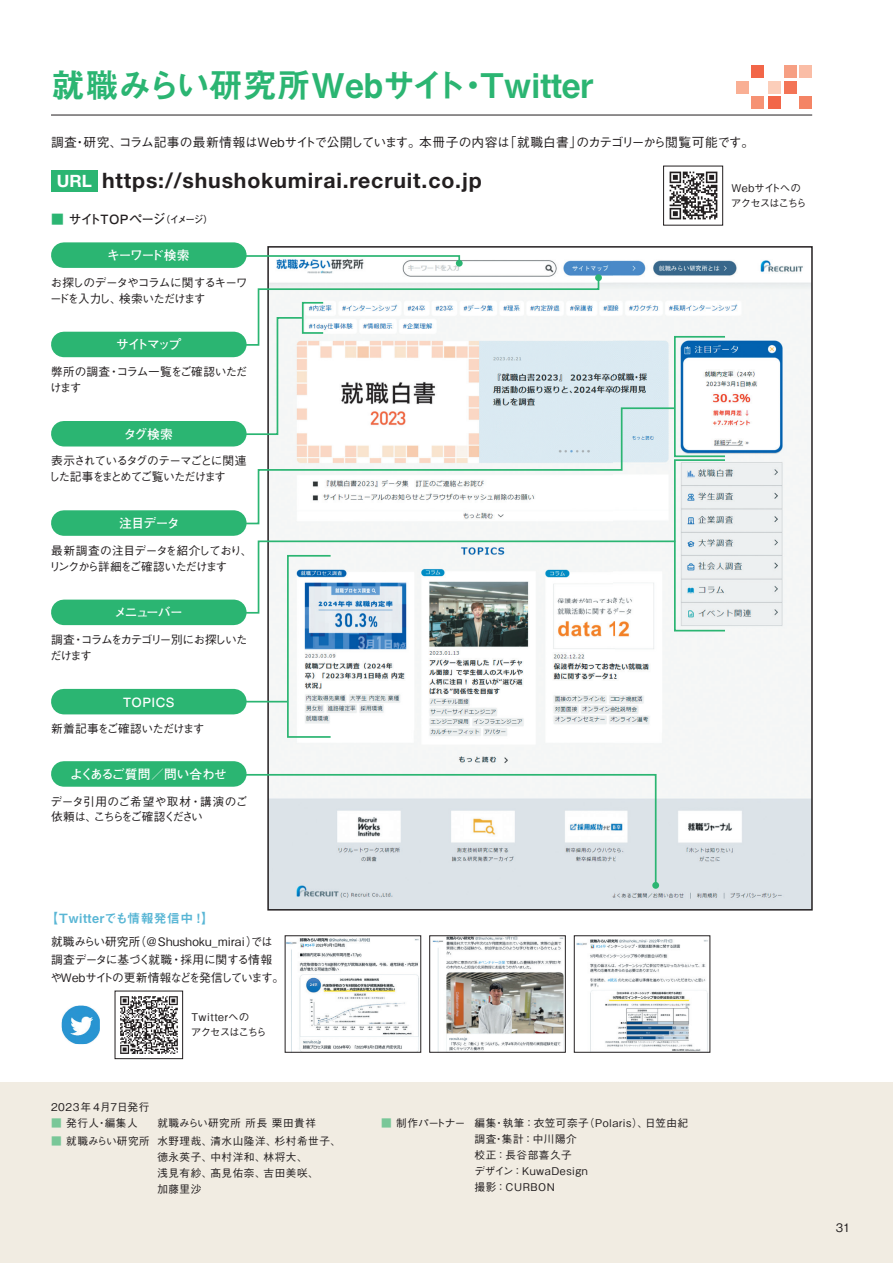
<style>
.page{position:relative;width:893px;height:1263px;background:#fff}
.page>*{position:absolute;margin:0;border:0;box-sizing:border-box;transform-origin:0 0}
.t1{font:34.05px "Midashi Go Pro MB31";color:#2bb572}
.t2{font:700 21.3px "Helvetica Neue";letter-spacing:.04em;color:#231f20}
.t3{font:700 16.95px "Helvetica Neue";color:#fff}
.t4{font:500 12.75px "Gothic BBB Pro";letter-spacing:-.02em;color:#231f20}
.t5{font:700 12.75px "Futo Go B101 Pro";letter-spacing:-.065em;color:#fff}
.t6{font:12.75px "Midashi Go Pro MB31";letter-spacing:.04em;color:#59b6d5}
.t7{font:700 12.75px "Futo Go B101 Pro";letter-spacing:-.045em;color:#231f20}
.t8{font:700 12.75px "Futo Go B101 Pro";letter-spacing:-.03em;color:#fff}
.t9{font:700 12.75px "Futo Go B101 Pro";letter-spacing:-.1em;color:#fff}
.t10{font:500 11.7px/15.9px "Gothic BBB Pro";letter-spacing:-.075em;color:#231f20}
.t11{font:500 11.7px/18px "Gothic BBB Pro";letter-spacing:-.015em;color:#231f20}
.t12{font:500 11.7px/15.9px "Gothic BBB Pro";letter-spacing:-.11em;color:#231f20}
.t13{font:500 11.7px/15.9px "Gothic BBB Pro";letter-spacing:-.035em;color:#231f20}
.t14{font:500 11.7px/15.9px "Gothic BBB Pro";letter-spacing:-.135em;color:#231f20}
.t15{font:500 11.7px/15.9px "Gothic BBB Pro";letter-spacing:-.04em;color:#231f20}
.t16{font:500 10.65px/15.9px "Gothic BBB Pro";letter-spacing:.05em;color:#231f20}
.t17{font:500 10.65px/14.9px "Gothic BBB Pro";letter-spacing:-.005em;color:#231f20}
.t18{font:500 10.65px/14.9px "Gothic BBB Pro";letter-spacing:-.09em;color:#231f20}
.s1{color:#2bb572}
.s2{font-size:9.6px}
.s3{color:#79c798}
</style>
<div class="page">
<div style="left:0;top:1082px;width:893px;height:181px;background:#f1ece2"></div>
<div style="left:751px;top:65px;width:13px;height:13px;background:#f26648"></div>
<div style="left:736px;top:81px;width:12px;height:12px;background:#f9af94"></div>
<div style="left:768px;top:81px;width:12px;height:12px;background:#fcceba"></div>
<div style="left:768px;top:97px;width:12px;height:12px;background:#f26648"></div>
<div style="left:799px;top:97px;width:13px;height:12px;background:#f48465"></div>
<div style="left:784px;top:81px;width:12px;height:12px;background:#f37456"></div>
<div style="left:751px;top:97px;width:13px;height:12px;background:#f69274"></div>
<div style="left:784px;top:65px;width:12px;height:13px;background:#f69f83"></div>
<div style="left:799px;top:65px;width:13px;height:13px;background:#fabda6"></div>
<hr style="left:51px;top:115px;width:761px;height:1px;background:#231f20">
<img style="left:287px;top:938px;width:132px;height:112px">
<div style="left:285px;top:935px;width:136px;height:117px;border:1px solid #231f20"></div>
<img style="left:432px;top:937px;width:132px;height:113px">
<div style="left:429px;top:935px;width:137px;height:117px;border:1px solid #231f20"></div>
<img style="left:576px;top:939px;width:132px;height:111px">
<div style="left:574px;top:935px;width:136px;height:117px;border:1px solid #231f20"></div>
<img style="left:270px;top:260px;width:540px;height:647px">
<div style="left:64px;top:242px;width:170px;height:26px;background:#2bb572"></div>
<div style="left:64px;top:332px;width:170px;height:25px;background:#2bb572"></div>
<div style="left:64px;top:421px;width:170px;height:25px;background:#2bb572"></div>
<div style="left:64px;top:600px;width:170px;height:25px;background:#2bb572"></div>
<div style="left:64px;top:510px;width:170px;height:26px;background:#2bb572"></div>
<div style="left:64px;top:689px;width:170px;height:25px;background:#2bb572"></div>
<div style="left:64px;top:761px;width:170px;height:26px;background:#2bb572"></div>
<div style="left:51px;top:170px;width:47px;height:21px;background:#2bb572"></div>
<img style="left:669px;top:171px;width:49px;height:49px">
<div style="left:663px;top:166px;width:60px;height:59px;border:1px solid #231f20"></div>
<img style="left:120px;top:996px;width:58px;height:58px">
<div style="left:115px;top:991px;width:68px;height:68px;border:1px solid #231f20"></div>
<img style="left:62px;top:1007px;width:10px;height:29px">
<svg style="left:236px;top:254px;width:225px;height:11px"></svg>
<div style="left:456px;top:260px;width:7px;height:7px;background:#2bb572;border-radius:50%"></div>
<div style="left:595px;top:274px;width:7px;height:7px;background:#2bb572;border-radius:50%"></div>
<div style="left:674px;top:459px;width:52px;height:172px;border:2px solid #2bb572"></div>
<div style="left:674px;top:336px;width:52px;height:121px;border:2px solid #2bb572"></div>
<div style="left:287px;top:555px;width:44px;height:183px;border:2px solid #2bb572"></div>
<svg style="left:230px;top:540px;width:447px;height:74px"></svg>
<svg style="left:230px;top:406px;width:446px;height:119px"></svg>
<svg style="left:242px;top:773px;width:415px;height:114px"></svg>
<div style="left:652px;top:882px;width:7px;height:7px;background:#2bb572;border-radius:50%"></div>
<hr style="left:240px;top:701px;width:47px;height:1px;background:#2bb572">
<svg style="left:232px;top:276px;width:368px;height:160px"></svg>
<h1 class="t1" style="left:51px;top:58px;width:544px">就職みらい研究所Webサイト・Twitter</h1>
<p class="t4" style="left:51px;top:132px;width:705px">調査・研究、コラム記事の最新情報はWebサイトで公開しています。本冊子の内容は「就職白書」のカテゴリーから閲覧可能です。</p>
<h2 class="t2" style="left:102px;top:168px;width:381px">https://shushokumirai.recruit.co.jp</h2>
<p class="t7" style="left:51px;top:209px;width:164px"><span class="s1">■</span> サイトTOPページ<span class="s2">（イメージ）</span></p>
<h3 class="t3" style="left:57px;top:170px;width:36px">URL</h3>
<p class="t18" style="left:731px;top:179px;width:77px">Webサイトへのアクセスはこちら</p>
<p class="t9" style="left:107px;top:245px;width:84px">キーワード検索</p>
<p class="t10" style="left:50px;top:273px;width:199px">お探しのデータやコラムに関するキーワードを入力し、検索いただけます</p>
<p class="t5" style="left:116px;top:334px;width:67px">サイトマップ</p>
<p class="t15" style="left:50px;top:362px;width:199px">弊所の調査・コラム一覧をご確認いただけます</p>
<p class="t5" style="left:124px;top:424px;width:51px">タグ検索</p>
<p class="t12" style="left:49px;top:451px;width:200px">表示されているタグのテーマごとに関連した記事をまとめてご覧いただけます</p>
<p class="t5" style="left:119px;top:513px;width:62px">注目データ</p>
<p class="t10" style="left:49px;top:541px;width:205px">最新調査の注目データを紹介しており、リンクから詳細をご確認いただけます</p>
<p class="t5" style="left:115px;top:602px;width:70px">メニューバー</p>
<p class="t14" style="left:50px;top:630px;width:199px">調査・コラムをカテゴリー別にお探しいただけます</p>
<p class="t5" style="left:123px;top:691px;width:53px">TOPICS</p>
<p class="t10" style="left:51px;top:719px;width:155px">新着記事をご確認いただけます</p>
<p class="t8" style="left:70px;top:764px;width:158px">よくあるご質問／問い合わせ</p>
<p class="t13" style="left:50px;top:792px;width:198px">データ引用のご希望や取材・講演のご依頼は、こちらをご確認ください</p>
<p class="t6" style="left:46px;top:908px;width:170px">【Twitterでも情報発信中！】</p>
<p class="t11" style="left:50px;top:931px;width:235px">就職みらい研究所（＠Shushoku_mirai）では調査データに基づく就職・採用に関する情報やWebサイトの更新情報などを発信しています。</p>
<p class="t17" style="left:191px;top:1009px;width:77px">Twitterへの<br>アクセスはこちら</p>
<p class="t16" style="left:51px;top:1097px;width:100px">2023年 4月7日発行</p>
<p class="t16" style="left:51px;top:1113px;width:88px"><span class="s3">■</span> 発行人・編集人</p>
<p class="t16" style="left:157px;top:1113px;width:160px">就職みらい研究所 所長 栗田貴祥</p>
<p class="t16" style="left:157px;top:1131px;width:185px;text-indent:-106px"><span class="s3">■</span> 就職みらい研究所 水野理哉、清水山隆洋、杉村希世子、德永英子、中村洋和、林将大、<br>浅見有紗、髙見佑奈、吉田美咲、<br>加藤里沙</p>
<p class="t16" style="left:475px;top:1113px;width:215px;text-indent:-94px"><span class="s3">■</span> 制作パートナー 編集・執筆：衣笠可奈子（Polaris）、日笠由紀調査・集計：中川陽介<br>校正：長谷部喜久子<br>デザイン：KuwaDesign<br>撮影：CURBON</p>
<p class="t10" style="left:836px;top:1218px;width:16px">31</p>
</div>
